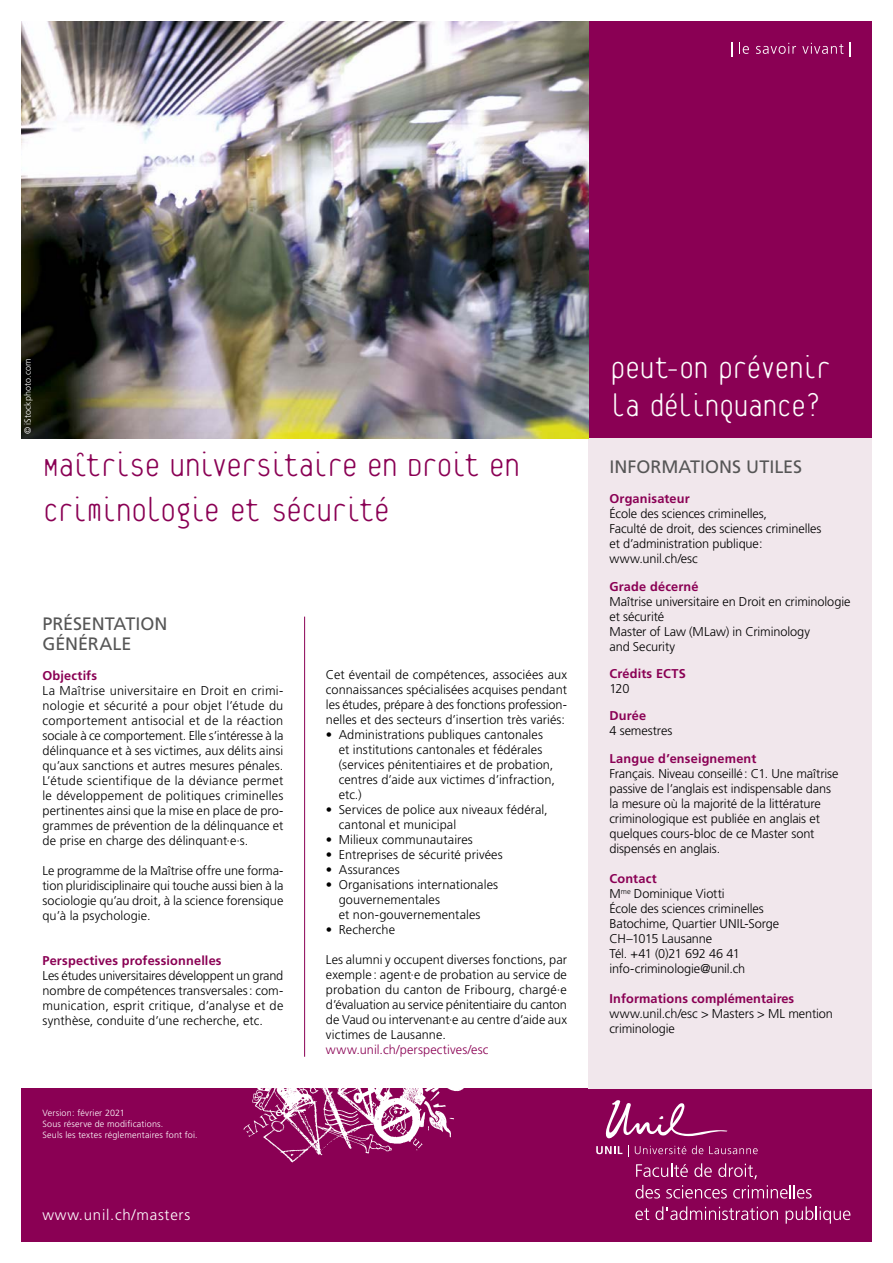
<style>
.page{position:relative;width:893px;height:1263px;background:#fff}
.page>*{position:absolute;margin:0;border:0;box-sizing:border-box;transform-origin:0 0}
.t1{font:100 36.75px "Platelet";letter-spacing:-.06em;color:#8a0054}
.Slogan{font:100 34.5px/37.5px "Platelet";letter-spacing:-.05em;color:#fff}
.Sous-titre_1_orange{font:18px "Frutiger LT Std";color:#565656}
.t2{font:300 15px "Frutiger LT Std";letter-spacing:.05em;color:#fff}
.t3{font:300 12.75px/15px "Frutiger LT Std";color:#000}
.Sous-titre_2{font:700 12.75px "Frutiger LT Std";letter-spacing:.01em;color:#8a0054}
.t4{font:300 12.75px "Frutiger LT Std";letter-spacing:.01em;color:#8a0054}
.t5{font:300 12.75px "Frutiger LT Std";letter-spacing:-.045em;color:#000}
.Texte_courant{font:300 9px "Frutiger LT Std";letter-spacing:.015em;color:#fff}
</style>
<div class="page">
<div style="left:588px;top:21px;width:284px;height:417px;background:#8a0054"></div>
<div style="left:21px;top:1089px;width:851px;height:153px;background:#8a0054"></div>
<img style="left:235px;top:1031px;width:286px;height:132px">
<div style="left:588px;top:438px;width:284px;height:651px;background:#f1e7ec"></div>
<hr style="left:304px;top:617px;width:1px;height:440px;background:#8a0054">
<svg style="left:731px;top:43px;width:1px;height:14px"></svg>
<svg style="left:739px;top:43px;width:10px;height:11px"></svg>
<svg style="left:756px;top:43px;width:40px;height:11px"></svg>
<svg style="left:802px;top:43px;width:41px;height:11px"></svg>
<svg style="left:849px;top:43px;width:1px;height:14px"></svg>
<img style="left:21px;top:21px;width:567px;height:417px">
<svg style="left:636px;top:1163px;width:52px;height:14px"></svg>
<svg style="left:694px;top:1163px;width:18px;height:14px"></svg>
<svg style="left:718px;top:1163px;width:39px;height:16px"></svg>
<svg style="left:636px;top:1185px;width:24px;height:13px"></svg>
<svg style="left:666px;top:1185px;width:61px;height:13px"></svg>
<svg style="left:733px;top:1185px;width:79px;height:13px"></svg>
<svg style="left:635px;top:1208px;width:14px;height:12px"></svg>
<svg style="left:655px;top:1206px;width:123px;height:14px"></svg>
<svg style="left:786px;top:1206px;width:64px;height:18px"></svg>
<svg style="left:596px;top:1100px;width:162px;height:57px"></svg>
<p class="Texte_courant" style="left:23px;top:434px;width:78px;rotate:-90deg">© iStockphoto.com</p>
<p class="t1" style="left:43px;top:451px;width:480px">Maîtrise universitaire en Droit en</p>
<p class="t1" style="left:43px;top:496px;width:349px">criminologie et sécurité</p>
<p class="Sous-titre_1_orange" style="left:43px;top:613px;width:126px">PRÉSENTATION</p>
<p class="Sous-titre_1_orange" style="left:43px;top:633px;width:90px">GÉNÉRALE</p>
<p class="Sous-titre_2" style="left:43px;top:668px;width:56px">Objectifs</p>
<p class="t3" style="left:43px;top:683px;width:242px;text-align:justify">La Maîtrise universitaire en Droit en crimi&shy;nologie et sécurité a pour objet l’étude du comportement antisocial et de la réaction sociale à ce comportement. Elle s’intéresse à la délinquance et à ses victimes, aux délits ainsi qu’aux sanctions et autres mesures pénales.<br>L’étude scientifique de la déviance permet le développement de politiques criminelles pertinentes ainsi que la mise en place de pro&shy;grammes de prévention de la délinquance et de prise en charge des délinquant·e·s.</p>
<p class="t3" style="left:43px;top:863px;width:242px;text-align:justify">Le programme de la Maîtrise offre une forma&shy;tion pluridisciplinaire qui touche aussi bien à la sociologie qu’au droit, à la science forensique qu’à la psychologie.</p>
<p class="Sous-titre_2" style="left:43px;top:953px;width:181px">Perspectives professionnelles</p>
<p class="t3" style="left:43px;top:968px;width:242px;text-align:justify">Les études universitaires développent un grand nombre de compétences transversales: com&shy;munication, esprit critique, d’analyse et de synthèse, conduite d’une recherche, etc.</p>
<p class="Texte_courant" style="left:43px;top:1108px;width:84px">Version: février 2021</p>
<p class="Texte_courant" style="left:43px;top:1119px;width:122px">Sous réserve de modifications.</p>
<p class="Texte_courant" style="left:43px;top:1130px;width:157px">Seuls les textes réglementaires font foi.</p>
<p class="t2" style="left:43px;top:1206px;width:149px">www.unil.ch/masters</p>
<p class="t3" style="left:326px;top:668px;width:242px;text-align:justify">Cet éventail de compétences, associées aux connaissances spécialisées acquises pendant les études, prépare à des fonctions profession&shy;nelles et des secteurs d’insertion très variés:</p>
<p class="t3" style="left:339px;top:728px;width:218px;text-indent:-13px">• Administrations publiques cantonales et institutions cantonales et fédérales (services pénitentiaires et de probation, centres d’aide aux victimes d’infraction, etc.)</p>
<p class="t3" style="left:339px;top:803px;width:211px;text-indent:-13px">• Services de police aux niveaux fédéral, cantonal et municipal</p>
<p class="t3" style="left:326px;top:833px;width:148px">• Milieux communautaires</p>
<p class="t3" style="left:326px;top:848px;width:178px">• Entreprises de sécurité privées</p>
<p class="t3" style="left:326px;top:863px;width:75px">• Assurances</p>
<p class="t3" style="left:339px;top:878px;width:161px;text-indent:-13px">• Organisations internationales gouvernementales<br>et non-gouvernementales</p>
<p class="t3" style="left:326px;top:923px;width:71px">• Recherche</p>
<p class="t3" style="left:326px;top:953px;width:242px;text-align:justify">Les alumni y occupent diverses fonctions, par exemple: agent·e de probation au service de probation du canton de Fribourg, chargé·e d’évaluation au service pénitentiaire du canton de Vaud ou intervenant·e au centre d’aide aux victimes de Lausanne.</p>
<p class="t4" style="left:326px;top:1043px;width:164px">www.unil.ch/perspectives/esc</p>
<p class="Slogan" style="left:610px;top:351px;width:223px">peut-on prévenir la délinquance?</p>
<p class="Sous-titre_1_orange" style="left:609px;top:456px;width:194px">INFORMATIONS UTILES</p>
<p class="Sous-titre_2" style="left:609px;top:491px;width:82px">Organisateur</p>
<p class="t3" style="left:609px;top:506px;width:213px">École des sciences criminelles,<br>Faculté de droit, des sciences criminelles et d’administration publique:</p>
<p class="t3" style="left:609px;top:551px;width:90px">www.unil.ch/esc</p>
<p class="Sous-titre_2" style="left:609px;top:579px;width:90px">Grade décerné</p>
<p class="t3" style="left:609px;top:594px;width:243px">Maîtrise universitaire en Droit en criminologie et sécurité</p>
<p class="t3" style="left:609px;top:624px;width:202px">Master of Law (MLaw) in Criminology and Security</p>
<p class="Sous-titre_2" style="left:609px;top:666px;width:78px">Crédits ECTS</p>
<p class="t3" style="left:609px;top:681px;width:21px">120</p>
<p class="Sous-titre_2" style="left:609px;top:708px;width:38px">Durée</p>
<p class="t3" style="left:609px;top:723px;width:64px">4 semestres</p>
<p class="Sous-titre_2" style="left:609px;top:751px;width:148px">Langue d’enseignement</p>
<p class="t3" style="left:609px;top:766px;width:231px">Français. Niveau conseillé: C1. Une maîtrise passive de l’anglais est indispensable dans la mesure où la majorité de la littérature criminologique est publiée en anglais et quelques cours-bloc de ce Master sont dispensés en anglais.</p>
<p class="Sous-titre_2" style="left:609px;top:871px;width:49px">Contact</p>
<p class="t3" style="left:609px;top:886px;width:117px">M<sup>me</sup> Dominique Viotti</p>
<p class="t3" style="left:609px;top:901px;width:156px">École des sciences criminelles</p>
<p class="t3" style="left:609px;top:916px;width:171px">Batochime, Quartier UNIL-Sorge</p>
<p class="t3" style="left:609px;top:931px;width:104px">CH–1015 Lausanne</p>
<p class="t5" style="left:609px;top:946px;width:132px">Tél. +41 (0)21 692 46 41</p>
<p class="t3" style="left:609px;top:961px;width:137px">info-criminologie@unil.ch</p>
<p class="Sous-titre_2" style="left:609px;top:991px;width:186px">Informations complémentaires</p>
<p class="t3" style="left:609px;top:1006px;width:225px">www.unil.ch/esc &gt; Masters &gt; ML mention criminologie</p>
</div>
